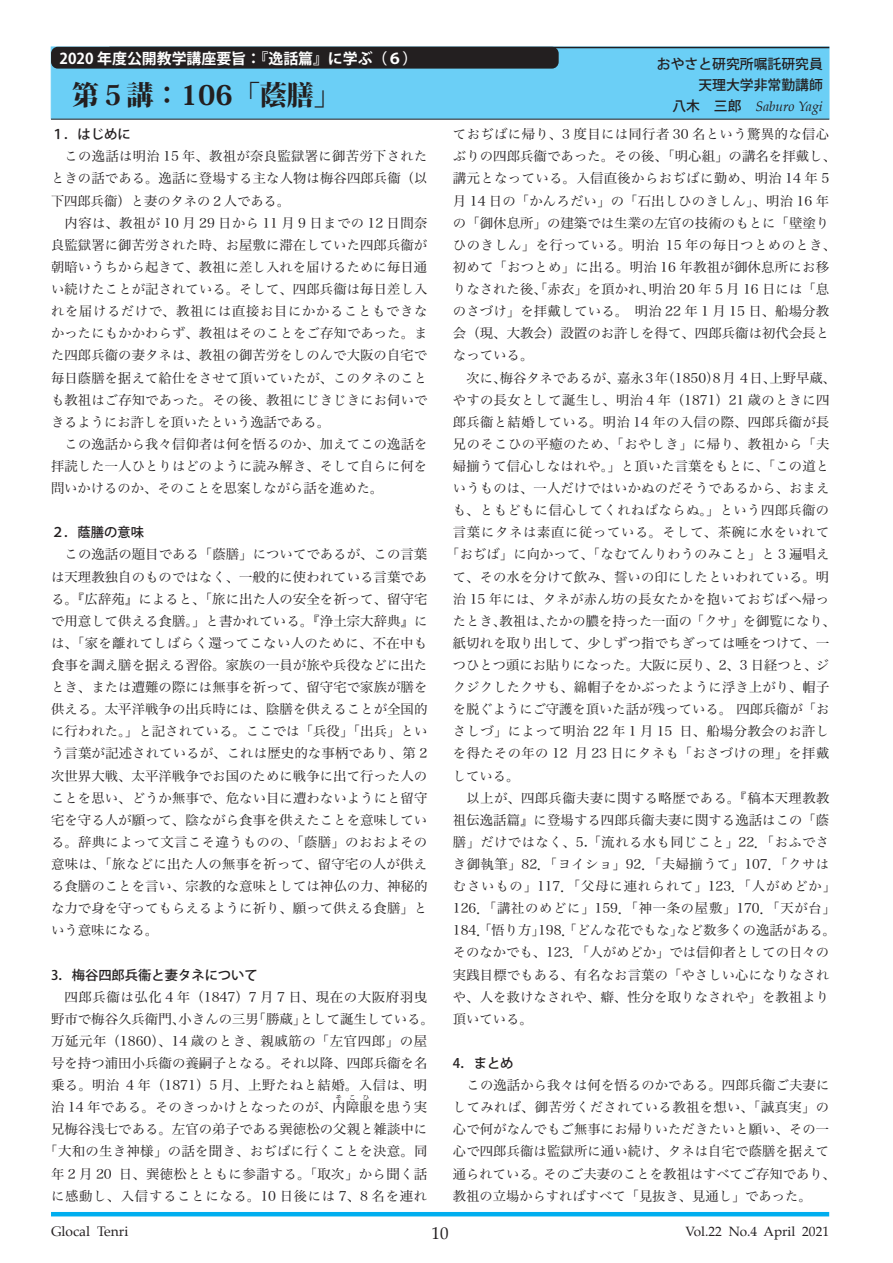
<style>
.page{position:relative;width:893px;height:1263px;background:#fff}
.page>*{position:absolute;margin:0;border:0;box-sizing:border-box;transform-origin:0 0}
.ページ大見出し{font:800 27.15px "Koz Min Pro";color:#231f20}
.t1{font:16.95px "Palatino";color:#231f20}
.t2{font:700 14.85px "Koz Go Pro";color:#fff}
.著者名{font:500 13.8px "Koz Go Pro";color:#231f20}
.著者名-2{font:italic 13.8px "Palatino";color:#231f20}
.t3{font:13.8px "Palatino";color:#231f20}
.t4{font:13.5px "Palatino";color:#231f20}
.本文{font:13.35px/22px "Hira Min Pro W3";letter-spacing:.015em;color:#231f20;text-align:justify}
.本文-2{font:13.35px "Hira Min Pro W3";letter-spacing:.035em;color:#231f20}
.本文小見出し{font:500 13.35px "Koz Go Pro";color:#231f20}
.本文-3{font:13.35px "Hira Min Pro W3";letter-spacing:.055em;color:#231f20}
.本文-4{font:6.6px "Hira Min Pro W3";color:#231f20}
.s1{font-family:"Koz Go Pro";font-weight:500;font-style:normal}
</style>
<div class="page">
<hr style="left:51px;top:1212px;width:778px;height:4px;background:#00aeef">
<div style="left:51px;top:47px;width:778px;height:72px;background:#6bcff6;border:1px solid #6bcff6"></div>
<hr style="left:51px;top:119px;width:778px;height:1px;background:#231f20">
<div style="left:51px;top:47px;width:508px;height:22px;background:#231f20;border-radius:7px"></div>
<hr style="left:109px;top:47px;width:720px;height:1px;background:#231f20">
<p class="t2" style="left:60px;top:49px;width:359px">2020 年度公開教学講座要旨：『逸話篇』に学ぶ（６）</p>
<p class="著者名" style="left:657px;top:55px;width:167px">おやさと研究所嘱託研究員</p>
<p class="著者名" style="left:698px;top:76px;width:126px">天理大学非常勤講師</p>
<p class="著者名-2" style="left:672px;top:94px;width:152px"><span class="s1">八木　三郎　</span>Saburo Yagi</p>
<p class="ページ大見出し" style="left:72px;top:74px;width:270px">第５講：106「蔭膳」</p>
<p class="本文小見出し" style="left:51px;top:126px;width:95px">１．はじめに　</p>
<p class="本文" style="left:51px;top:144px;width:378px;text-indent:14px">この逸話は明治 15 年、教祖が奈良監獄署に御苦労下されたときの話である。逸話に登場する主な人物は梅谷四郎兵衞（以下四郎兵衞）と妻のタネの２人である。</p>
<p class="本文" style="left:51px;top:210px;width:378px;text-indent:14px">内容は、教祖が 10 月 29 日から 11 月 9 日までの 12 日間奈良監獄署に御苦労された時、お屋敷に滞在していた四郎兵衞が朝暗いうちから起きて、教祖に差し入れを届けるために毎日通い続けたことが記されている。そして、四郎兵衞は毎日差し入れを届けるだけで、教祖には直接お目にかかることもできなかったにもかかわらず、教祖はそのことをご存知であった。また四郎兵衞の妻タネは、教祖の御苦労をしのんで大阪の自宅で毎日蔭膳を据えて給仕をさせて頂いていたが、このタネのことも教祖はご存知であった。その後、教祖にじきじきにお伺いできるようにお許しを頂いたという逸話である。</p>
<p class="本文" style="left:51px;top:432px;width:378px;text-indent:14px">この逸話から我々信仰者は何を悟るのか、加えてこの逸話を拝読した一人ひとりはどのように読み解き、そして自らに何を問いかけるのか、そのことを思案しながら話を進めた。</p>
<p class="本文小見出し" style="left:51px;top:524px;width:95px">２．蔭膳の意味</p>
<p class="本文" style="left:51px;top:542px;width:378px;text-indent:14px">この逸話の題目である「蔭膳」についてであるが、この言葉は天理教独自のものではなく、一般的に使われている言葉である。『広辞苑』によると、「旅に出た人の安全を祈って、留守宅で用意して供える食膳。」と書かれている。『浄土宗大辞典』には、「家を離れてしばらく還ってこない人のために、不在中も食事を調え膳を据える習俗。家族の一員が旅や兵役などに出たとき、または遭難の際には無事を祈って、留守宅で家族が膳を供える。太平洋戦争の出兵時には、陰膳を供えることが全国的に行われた。」と記されている。ここでは「兵役」「出兵」という言葉が記述されているが、これは歴史的な事柄であり、第 2次世界大戦、太平洋戦争でお国のために戦争に出て行った人のことを思い、どうか無事で、危ない目に遭わないようにと留守宅を守る人が願って、陰ながら食事を供えたことを意味している。辞典によって文言こそ違うものの、「蔭膳」のおおよその意味は、「旅などに出た人の無事を祈って、留守宅の人が供える食膳のことを言い、宗教的な意味としては神仏の力、神秘的な力で身を守ってもらえるように祈り、願って供える食膳」という意味になる。</p>
<p class="本文小見出し" style="left:51px;top:966px;width:208px">3．梅谷四郎兵衞と妻タネについて</p>
<p class="本文" style="left:51px;top:984px;width:385px;text-align:center">四郎兵衞は弘化 4 年 （1847）7 月 7 日、現在の大阪府羽曳<br>野市で梅谷久兵衛門、小きんの三男「勝蔵」として誕生している。万延元年（1860）、14 歳のとき、親戚筋の「左官四郎」の屋号を持つ浦田小兵衞の養嗣子となる。それ以降、四郎兵衞を名乗る。明治 4 年（1871）5 月、上野たねと結婚。入信は、明治 14 年である。そのきっかけとなったのが、内障眼を患う実</p>
<p class="本文-4" style="left:336px;top:1092px;width:35px">そこひ</p>
<p class="本文" style="left:44px;top:1117px;width:385px;text-align:center">兄梅谷浅七である。左官の弟子である巽徳松の父親と雑談中に「大和の生き神様」の話を聞き、おぢばに行くことを決意。同年 2 月 20 日、巽徳松とともに参詣する。「取次」から聞く話に感動し、入信することになる。10 日後には 7、8 名を連れ</p>
<p class="本文" style="left:453px;top:122px;width:385px;text-align:left">ておぢばに帰り、3 度目には同行者 30 名という驚異的な信心ぶりの四郎兵衞であった。その後、「明心組」の講名を拝戴し、講元となっている。入信直後からおぢばに勤め、明治 14 年 5月 14 日の「かんろだい」の「石出しひのきしん」、明治 16 年の「御休息所」の建築では生業の左官の技術のもとに「壁塗りひのきしん」を行っている。明治 15 年の毎日つとめのとき、初めて「おつとめ」に出る。明治 16 年教祖が御休息所にお移りなされた後、「赤衣」を頂かれ、明治 20 年 5 月 16 日には「息のさづけ」を拝戴している。 明治 22 年 1 月 15 日、船場分教会（現、大教会）設置のお許しを得て、四郎兵衞は初代会長となっている。</p>
<p class="本文" style="left:467px;top:365px;width:371px">次に、梅谷タネであるが、嘉永3年（1850）8月 4日、上野早蔵、</p>
<p class="本文" style="left:453px;top:387px;width:378px">やすの長女として誕生し、明治 4 年 （1871）21 歳のときに四</p>
<p class="本文" style="left:453px;top:409px;width:378px">郎兵衞と結婚している。明治 14 年の入信の際、四郎兵衞が長</p>
<p class="本文-2" style="left:453px;top:432px;width:378px">兄のそこひの平癒のため、「おやしき」に帰り、教祖から「夫</p>
<p class="本文" style="left:453px;top:454px;width:378px">婦揃うて信心しなはれや。」と頂いた言葉をもとに、「この道と</p>
<p class="本文" style="left:453px;top:476px;width:378px">いうものは、一人だけではいかぬのだそうであるから、おまえ</p>
<p class="本文-2" style="left:453px;top:499px;width:378px">も、ともどもに信心してくれねばならぬ。」という四郎兵衞の</p>
<p class="本文-3" style="left:453px;top:521px;width:378px">言葉にタネは素直に従っている。そして、茶碗に水をいれて</p>
<p class="本文" style="left:446px;top:542px;width:384px">「おぢば」に向かって、「なむてんりわうのみこと」と 3 遍唱え</p>
<p class="本文" style="left:453px;top:564px;width:378px">て、その水を分けて飲み、誓いの印にしたといわれている。明</p>
<p class="本文" style="left:453px;top:586px;width:378px">治 15 年には、タネが赤ん坊の長女たかを抱いておぢばへ帰っ</p>
<p class="本文" style="left:453px;top:608px;width:384px">たとき、教祖は、たかの膿を持った一面の「クサ」を御覧になり、</p>
<p class="本文" style="left:453px;top:631px;width:378px">紙切れを取り出して、少しずつ指でちぎっては唾をつけて、一</p>
<p class="本文" style="left:453px;top:653px;width:378px">つひとつ頭にお貼りになった。大阪に戻り、2、3 日経つと、ジ</p>
<p class="本文" style="left:453px;top:675px;width:378px">クジクしたクサも、綿帽子をかぶったように浮き上がり、帽子</p>
<p class="本文" style="left:453px;top:697px;width:378px">を脱ぐようにご守護を頂いた話が残っている。 四郎兵衞が「お</p>
<p class="本文" style="left:453px;top:719px;width:378px">さしづ」によって明治 22 年 1 月 15 日、船場分教会のお許し</p>
<p class="本文-2" style="left:453px;top:742px;width:378px">を得たその年の 12 月 23 日にタネも「おさづけの理」を拝戴</p>
<p class="本文" style="left:453px;top:763px;width:68px">している。</p>
<p class="本文" style="left:453px;top:785px;width:385px;text-align:left;text-indent:14px">以上が、四郎兵衞夫妻に関する略歴である。『稿本天理教教祖伝逸話篇』に登場する四郎兵衞夫妻に関する逸話はこの「蔭膳」だけではなく、5.「流れる水も同じこと」22．「おふでさき御執筆」82．「ヨイショ」92．「夫婦揃うて」107．「クサはむさいもの」117．「父母に連れられて」123．「人がめどか」<br>126．「講社のめどに」159．「神一条の屋敷」170．「天が台」<br>184．「悟り方」198．「どんな花でもな」など数多くの逸話がある。そのなかでも、123．「人がめどか」では信仰者としての日々の実践目標でもある、有名なお言葉の「やさしい心になりなされや、人を救けなされや、癖、性分を取りなされや」を教祖より頂いている。</p>
<p class="本文小見出し" style="left:453px;top:1054px;width:62px">4．まとめ</p>
<p class="本文" style="left:453px;top:1073px;width:384px;text-align:left;text-indent:14px">この逸話から我々は何を悟るのかである。四郎兵衞ご夫妻にしてみれば、御苦労くだされている教祖を想い、「誠真実」の心で何がなんでもご無事にお帰りいただきたいと願い、その一心で四郎兵衞は監獄所に通い続け、タネは自宅で蔭膳を据えて通られている。そのご夫妻のことを教祖はすべてご存知であり、教祖の立場からすればすべて「見抜き、見通し」であった。</p>
<p class="t3" style="left:51px;top:1220px;width:79px">Glocal Tenri</p>
<p class="t1" style="left:432px;top:1219px;width:19px">10</p>
<p class="t4" style="left:685px;top:1220px;width:145px">Vol.22 No.4 April 2021</p>
</div>
